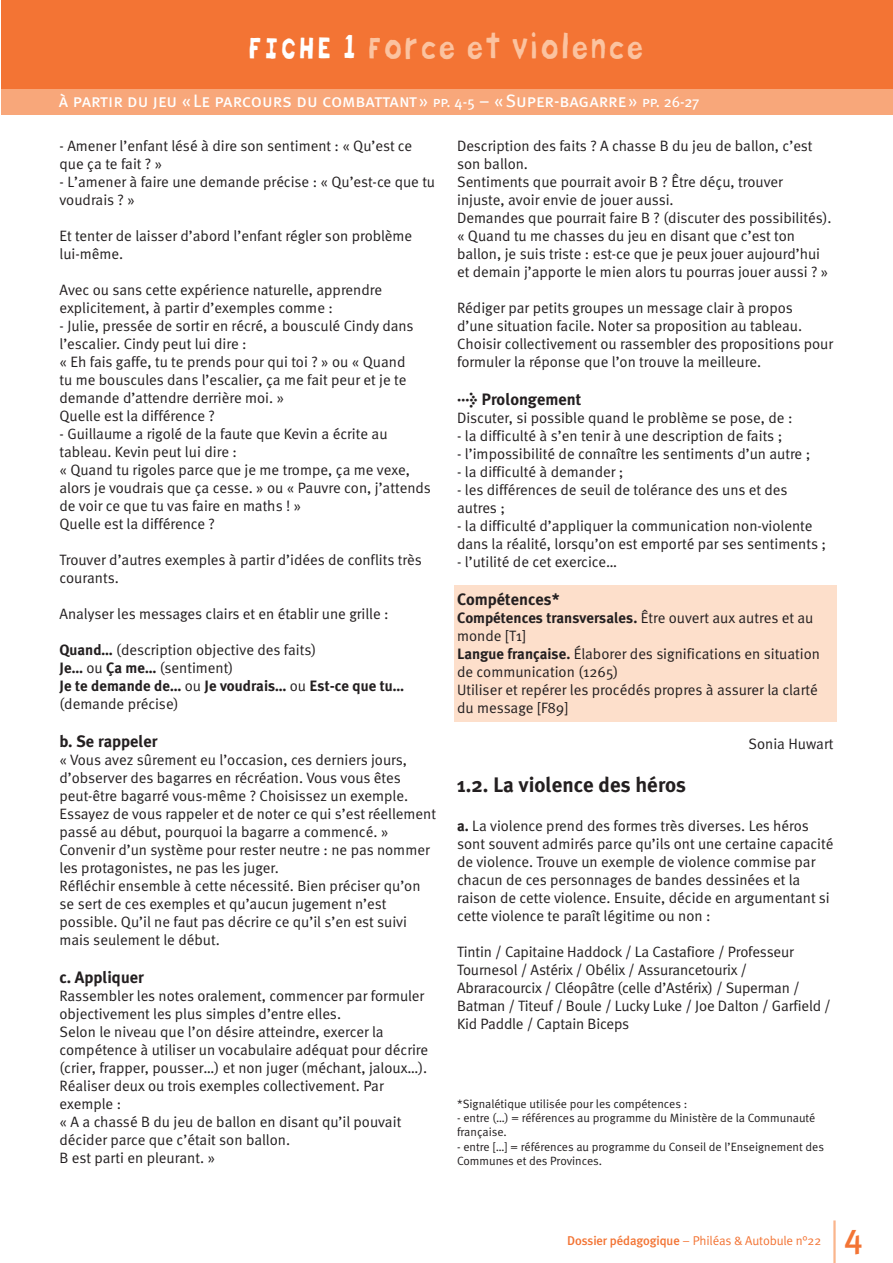
<style>
.page{position:relative;width:893px;height:1263px;background:#fff}
.page>*{position:absolute;margin:0;border:0;box-sizing:border-box;transform-origin:0 0}
.t1{font:500 34.5px "Meta Plus";color:#f37434}
.t2{font:33px "Bokka Solid";letter-spacing:-.01em;color:#fbc3a0;scale:.9 1}
.t3{font:700 21px "Meta Plus";color:#231f20}
.t4{font:18px "Meta Book Caps";letter-spacing:-.005em;color:#fff}
.t5{font:700 16.5px "Meta Plus";color:#231f20}
.t6{font:15px/18px "Meta Normal";color:#231f20}
.t7{font:700 15px "Meta Plus";color:#231f20}
.t8{font:12.75px "Meta Normal";letter-spacing:-.01em;color:#f37434}
.t9{font:12px/14.4px "Meta Normal";color:#231f20}
.s1{color:#fff}
.s2{font-size:15px}
.s3{font-family:"Meta Plus";font-weight:700}
.s4{font-family:"Meta Normal";font-weight:400}
.s5{font-family:"Meta Plus";font-weight:500}
</style>
<div class="page">
<hr style="left:833px;top:1220px;width:3px;height:43px;background:#fab58c">
<div style="left:1px;top:0;width:892px;height:89px;background:#f37434"></div>
<div style="left:1px;top:89px;width:892px;height:26px;background:#f8a77a"></div>
<div style="left:454px;top:586px;width:383px;height:136px;background:#fddfcb"></div>
<h2 class="t2" style="left:248px;top:25px;width:443px"><span class="s1">FICHE 1</span> Force et violence</h2>
<p class="t4" style="left:59px;top:90px;width:642px">à partir du jeu «Le parcours du combattant» <span class="s2">pp. 4-5</span> – «Super-bagarre» <span class="s2">pp. 26-27</span></p>
<p class="t6" style="left:60px;top:137px;width:354px">- Amener l’enfant lésé à dire son sentiment : « Qu’est ce que ça te fait ? »</p>
<p class="t6" style="left:60px;top:173px;width:377px">- L’amener à faire une demande précise : « Qu’est-ce que tu voudrais ? »</p>
<p class="t6" style="left:60px;top:227px;width:354px">Et tenter de laisser d’abord l’enfant régler son problème lui-même.</p>
<p class="t6" style="left:60px;top:281px;width:324px">Avec ou sans cette expérience naturelle, apprendre explicitement, à partir d’exemples comme :</p>
<p class="t6" style="left:60px;top:317px;width:356px">- Julie, pressée de sortir en récré, a bousculé Cindy dans l’escalier. Cindy peut lui dire :<br>« Eh fais gaffe, tu te prends pour qui toi ? » ou « Quand tu me bouscules dans l’escalier, ça me fait peur et je te demande d’attendre derrière moi. »<br>Quelle est la différence ?</p>
<p class="t6" style="left:60px;top:425px;width:373px">- Guillaume a rigolé de la faute que Kevin a écrite au tableau. Kevin peut lui dire :<br>« Quand tu rigoles parce que je me trompe, ça me vexe, alors je voudrais que ça cesse. » ou « Pauvre con, j’attends de voir ce que tu vas faire en maths ! »<br>Quelle est la différence ?</p>
<p class="t6" style="left:60px;top:551px;width:364px">Trouver d’autres exemples à partir d’idées de conflits très courants.</p>
<p class="t6" style="left:60px;top:605px;width:330px">Analyser les messages clairs et en établir une grille :</p>
<p class="t6" style="left:60px;top:641px;width:258px"><span class="s3">Quand…</span> (description objective des faits)<br><span class="s3">Je…</span> ou <span class="s3">Ça me…</span> (sentiment)</p>
<p class="t7" style="left:60px;top:677px;width:346px">Je te demande de… <span class="s4">ou</span> Je voudrais… <span class="s4">ou</span> Est-ce que tu…</p>
<p class="t6" style="left:60px;top:695px;width:120px">(demande précise)</p>
<p class="t5" style="left:60px;top:732px;width:100px">b. Se rappeler</p>
<p class="t6" style="left:60px;top:751px;width:378px">« Vous avez sûrement eu l’occasion, ces derniers jours, d’observer des bagarres en récréation. Vous vous êtes peut-être bagarré vous-même ? Choisissez un exemple.<br>Essayez de vous rappeler et de noter ce qui s’est réellement passé au début, pourquoi la bagarre a commencé. » Convenir d’un système pour rester neutre : ne pas nommer les protagonistes, ne pas les juger.<br>Réfléchir ensemble à cette nécessité. Bien préciser qu’on se sert de ces exemples et qu’aucun jugement n’est possible. Qu’il ne faut pas décrire ce qu’il s’en est suivi mais seulement le début.</p>
<p class="t5" style="left:60px;top:968px;width:86px">c. Appliquer</p>
<p class="t6" style="left:60px;top:986px;width:370px">Rassembler les notes oralement, commencer par formuler objectivement les plus simples d’entre elles.<br>Selon le niveau que l’on désire atteindre, exercer la compétence à utiliser un vocabulaire adéquat pour décrire (crier, frapper, pousser…) et non juger (méchant, jaloux…).<br>Réaliser deux ou trois exemples collectivement. Par exemple :<br>« A a chassé B du jeu de ballon en disant qu’il pouvait décider parce que c’était son ballon.<br>B est parti en pleurant. »</p>
<p class="t6" style="left:457px;top:137px;width:376px">Description des faits ? A chasse B du jeu de ballon, c’est son ballon.<br>Sentiments que pourrait avoir B ? Être déçu, trouver injuste, avoir envie de jouer aussi.<br>Demandes que pourrait faire B ? (discuter des possibilités). « Quand tu me chasses du jeu en disant que c’est ton ballon, je suis triste : est-ce que je peux jouer aujourd’hui et demain j’apporte le mien alors tu pourras jouer aussi ? »</p>
<p class="t6" style="left:457px;top:299px;width:378px">Rédiger par petits groupes un message clair à propos<br>d’une situation facile. Noter sa proposition au tableau.<br>Choisir collectivement ou rassembler des propositions pour formuler la réponse que l’on trouve la meilleure.</p>
<p class="t5" style="left:457px;top:390px;width:126px">&gt; Prolongement</p>
<p class="t6" style="left:457px;top:409px;width:337px">Discuter, si possible quand le problème se pose, de :</p>
<p class="t6" style="left:457px;top:427px;width:327px">- la difficulté à s’en tenir à une description de faits ;</p>
<p class="t6" style="left:457px;top:445px;width:355px">- l’impossibilité de connaître les sentiments d’un autre ;</p>
<p class="t6" style="left:457px;top:463px;width:168px">- la difficulté à demander ;</p>
<p class="t6" style="left:457px;top:481px;width:332px">- les différences de seuil de tolérance des uns et des autres ;</p>
<p class="t6" style="left:457px;top:517px;width:370px">- la difficulté d’appliquer la communication non-violente dans la réalité, lorsqu’on est emporté par ses sentiments ;</p>
<p class="t6" style="left:457px;top:553px;width:162px">- l’utilité de cet exercice…</p>
<p class="t5" style="left:457px;top:590px;width:104px">Compétences*</p>
<p class="t7" style="left:457px;top:609px;width:358px">Compétences transversales. <span class="s4">Être ouvert aux autres et au</span></p>
<p class="t6" style="left:457px;top:626px;width:364px">monde [T1]<br><span class="s3">Langue française.</span> Élaborer des significations en situation de communication (1265)<br>Utiliser et repérer les procédés propres à assurer la clarté du message [F89]</p>
<p class="t6" style="left:749px;top:734px;width:86px">Sonia Huwart</p>
<h3 class="t3" style="left:457px;top:773px;width:231px">1.2. La violence des héros</h3>
<p class="t6" style="left:457px;top:817px;width:378px"><span class="s3">a.</span> La violence prend des formes très diverses. Les héros sont souvent admirés parce qu’ils ont une certaine capacité de violence. Trouve un exemple de violence commise par chacun de ces personnages de bandes dessinées et la raison de cette violence. Ensuite, décide en argumentant si cette violence te paraît légitime ou non :</p>
<p class="t6" style="left:457px;top:943px;width:375px">Tintin / Capitaine Haddock / La Castafiore / Professeur Tournesol / Astérix / Obélix / Assurancetourix / Abraracourcix / Cléopâtre (celle d’Astérix) / Superman / Batman / Titeuf / Boule / Lucky Luke / Joe Dalton / Garfield / Kid Paddle / Captain Biceps</p>
<p class="t9" style="left:457px;top:1096px;width:232px">*Signalétique utilisée pour les compétences :</p>
<p class="t9" style="left:457px;top:1110px;width:360px">- entre (…) = références au programme du Ministère de la Communauté française.</p>
<p class="t9" style="left:457px;top:1139px;width:368px">- entre […] = références au programme du Conseil de l’Enseignement des<br>Communes et des Provinces.</p>
<p class="t8" style="left:567px;top:1233px;width:256px"><span class="s5">Dossier pédagogique</span> – Philéas &amp; Autobule n°22</p>
<h1 class="t1" style="left:844px;top:1216px;width:20px">4</h1>
</div>
